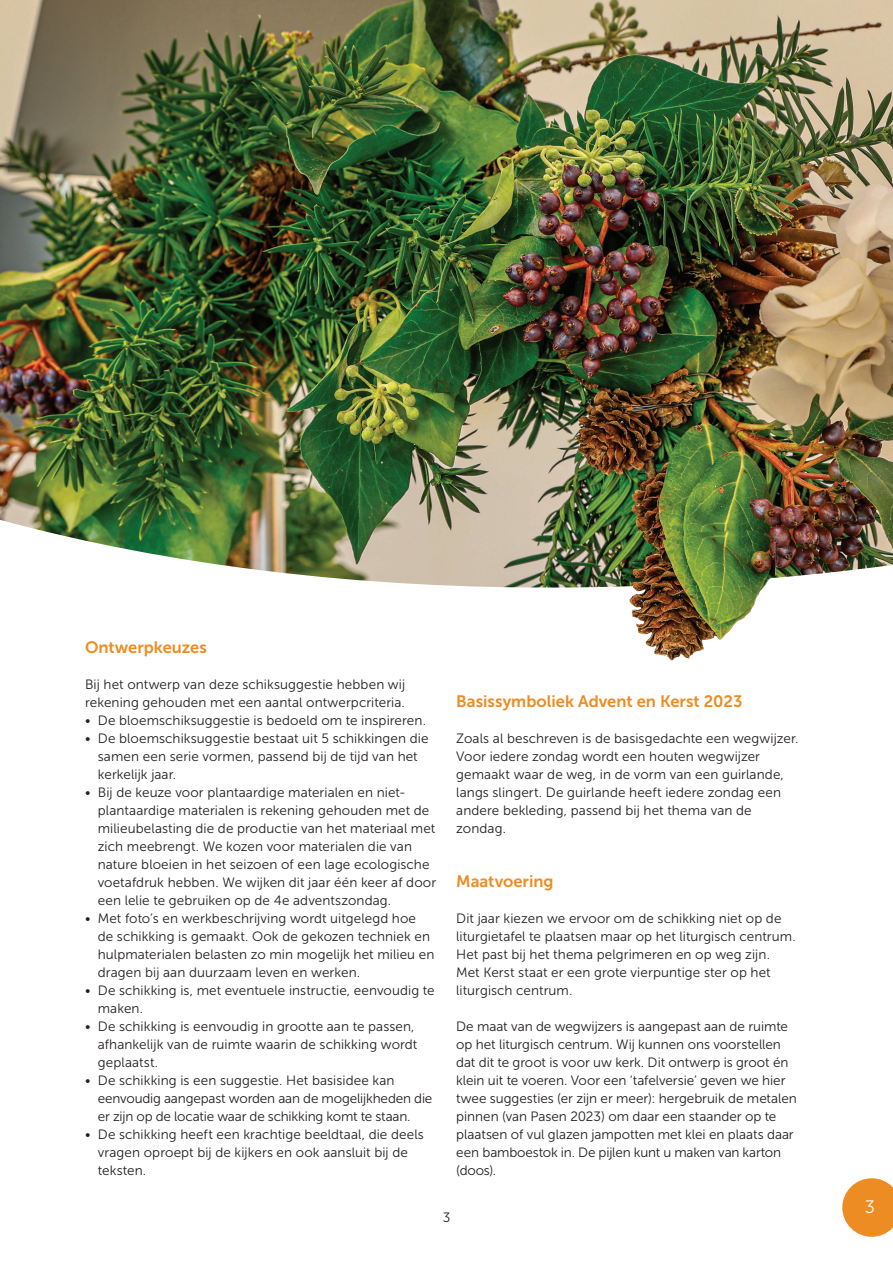
<style>
.page{position:relative;width:893px;height:1263px;background:#fff}
.page>*{position:absolute;margin:0;border:0;box-sizing:border-box;transform-origin:0 0}
.t1{font:18px "Museo Sans 300";color:#fff}
.t2{font:16.5px "Museo Sans 700";color:#ec8c22}
.t3{font:13.5px/18px "Museo Sans 300";letter-spacing:.005em;color:#231f20}
</style>
<div class="page">
<svg style="left:842px;top:1178px;width:51px;height:59px"></svg>
<img style="left:0;top:0;width:893px;height:661px">
<p class="t2" style="left:85px;top:638px;width:123px">Ontwerpkeuzes</p>
<p class="t3" style="left:85px;top:675px;width:322px">Bij het ontwerp van deze schiksuggestie hebben wij rekening gehouden met een aantal ontwerpcriteria.</p>
<p class="t3" style="left:85px;top:711px;width:343px">• De bloemschiksuggestie is bedoeld om te inspireren.</p>
<p class="t3" style="left:98px;top:729px;width:332px;text-indent:-13px">• De bloemschiksuggestie bestaat uit 5 schikkingen die samen een serie vormen, passend bij de tijd van het kerkelijk jaar.</p>
<p class="t3" style="left:98px;top:783px;width:340px;text-indent:-13px">• Bij de keuze voor plantaardige materialen en niet&shy;plantaardige materialen is rekening gehouden met de milieubelasting die de productie van het materiaal met zich meebrengt. We kozen voor materialen die van nature bloeien in het seizoen of een lage ecologische voetafdruk hebben. We wijken dit jaar één keer af door een lelie te gebruiken op de 4e adventszondag.</p>
<p class="t3" style="left:98px;top:909px;width:338px;text-indent:-13px">• Met foto’s en werkbeschrijving wordt uitgelegd hoe de schikking is gemaakt. Ook de gekozen techniek en hulpmaterialen belasten zo min mogelijk het milieu en dragen bij aan duurzaam leven en werken.</p>
<p class="t3" style="left:98px;top:981px;width:338px;text-indent:-13px">• De schikking is, met eventuele instructie, eenvoudig te maken.</p>
<p class="t3" style="left:98px;top:1017px;width:321px;text-indent:-13px">• De schikking is eenvoudig in grootte aan te passen, afhankelijk van de ruimte waarin de schikking wordt geplaatst.</p>
<p class="t3" style="left:98px;top:1071px;width:336px;text-indent:-13px">• De schikking is een suggestie. Het basisidee kan eenvoudig aangepast worden aan de mogelijkheden die er zijn op de locatie waar de schikking komt te staan.</p>
<p class="t3" style="left:98px;top:1125px;width:328px;text-indent:-13px">• De schikking heeft een krachtige beeldtaal, die deels vragen oproept bij de kijkers en ook aansluit bij de teksten.</p>
<p class="t2" style="left:456px;top:692px;width:288px">Basissymboliek Advent en Kerst 2023</p>
<p class="t3" style="left:456px;top:729px;width:344px">Zoals al beschreven is de basisgedachte een wegwijzer.<br>Voor iedere zondag wordt een houten wegwijzer gemaakt waar de weg, in de vorm van een guirlande, langs slingert. De guirlande heeft iedere zondag een andere bekleding, passend bij het thema van de zondag.</p>
<p class="t2" style="left:456px;top:872px;width:99px">Maatvoering</p>
<p class="t3" style="left:456px;top:909px;width:341px">Dit jaar kiezen we ervoor om de schikking niet op de liturgietafel te plaatsen maar op het liturgisch centrum.<br>Het past bij het thema pelgrimeren en op weg zijn.<br>Met Kerst staat er een grote vierpuntige ster op het liturgisch centrum.</p>
<p class="t3" style="left:456px;top:1017px;width:342px">De maat van de wegwijzers is aangepast aan de ruimte op het liturgisch centrum. Wij kunnen ons voorstellen dat dit te groot is voor uw kerk. Dit ontwerp is groot én klein uit te voeren. Voor een ‘tafelversie’ geven we hier twee suggesties (er zijn er meer): hergebruik de metalen pinnen (van Pasen 2023) om daar een staander op te plaatsen of vul glazen jampotten met klei en plaats daar een bamboestok in. De pijlen kunt u maken van karton (doos).</p>
<p class="t3" style="left:443px;top:1208px;width:9px">3</p>
<h1 class="t1" style="left:865px;top:1197px;width:12px">3</h1>
</div>
